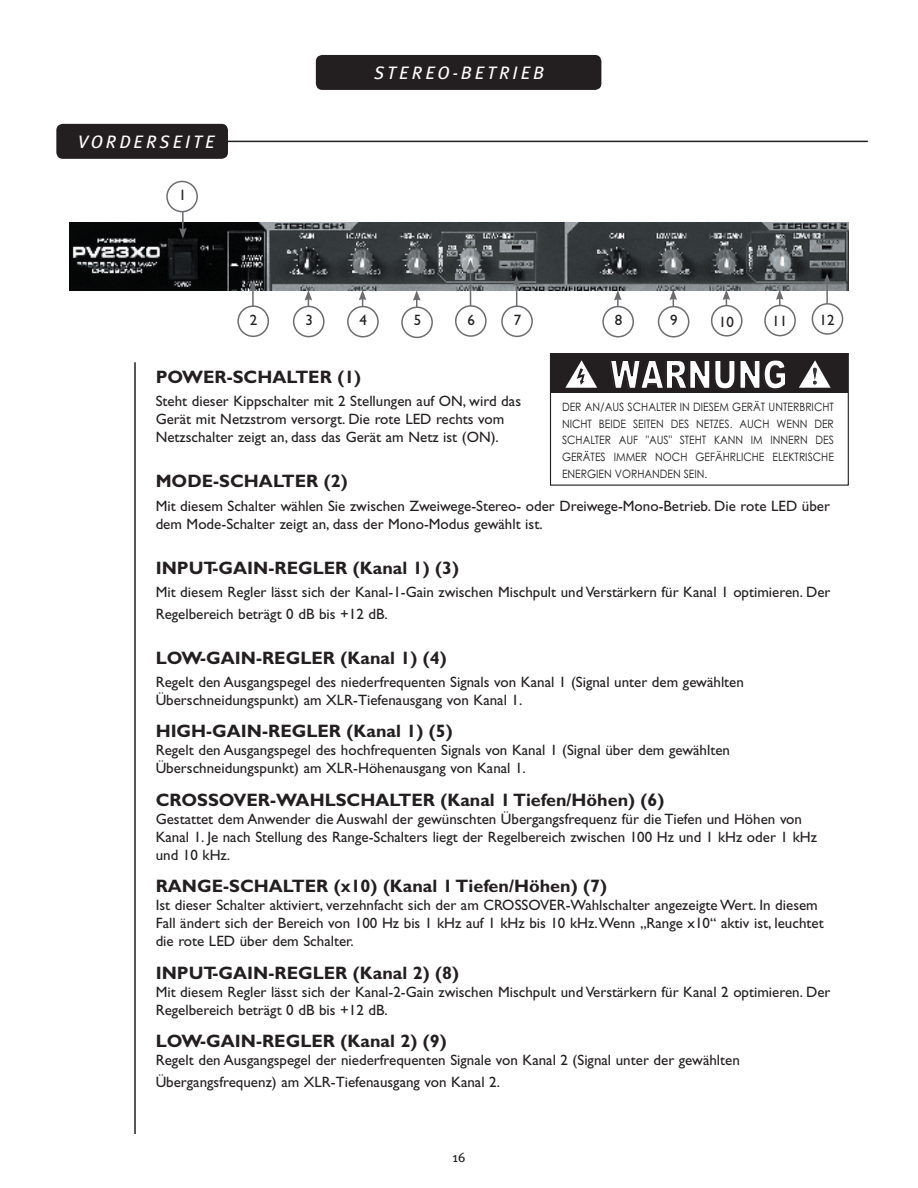
<style>
.page{position:relative;width:918px;height:1188px;background:#fff}
.page>*{position:absolute;margin:0;border:0;box-sizing:border-box;transform-origin:0 0}
.t1{font:900 39.75px "Arial";color:#fff;scale:.76 1}
.t2{font:700 18px "Gill Sans";color:#231f20}
.t3{font:italic 18px "Meta Plus Book Caps";letter-spacing:.17em;color:#fff}
.t4{font:15px/18px "Gill Sans";color:#231f20}
.t5{font:13.5px "Meta Plus";color:#231f20}
.t6{font:11.55px/16.8px "Century Gothic";color:#231f20;text-align:justify;scale:.9 1}
</style>
<div class="page">
<hr style="left:193px;top:141px;width:675px;height:1px;background:#231f20">
<div style="left:56px;top:124px;width:172px;height:35px;background:#231f20"></div>
<hr style="left:134px;top:362px;width:2px;height:772px;background:#231f20">
<div style="left:316px;top:55px;width:285px;height:35px;background:#231f20"></div>
<img style="left:69px;top:223px;width:779px;height:67px">
<hr style="left:182px;top:188px;width:2px;height:42px;background:#6c6d70">
<svg style="left:179px;top:228px;width:8px;height:10px"></svg>
<div style="left:167px;top:181px;width:30px;height:31px;background:#fff;border-radius:50%"></div>
<div style="left:166px;top:181px;width:32px;height:31px;border:2px solid #6c6d70;border-radius:50%"></div>
<hr style="left:252px;top:289px;width:2px;height:37px;background:#6c6d70">
<svg style="left:249px;top:281px;width:8px;height:11px"></svg>
<div style="left:238px;top:306px;width:30px;height:30px;background:#fff;border-radius:50%"></div>
<div style="left:237px;top:305px;width:32px;height:32px;border:2px solid #6c6d70;border-radius:50%"></div>
<svg style="left:359px;top:290px;width:7px;height:16px"></svg>
<div style="left:347px;top:306px;width:32px;height:31px;border:2px solid #6c6d70;border-radius:50%"></div>
<hr style="left:416px;top:298px;width:2px;height:20px;background:#6c6d70">
<svg style="left:413px;top:290px;width:8px;height:11px"></svg>
<div style="left:402px;top:307px;width:30px;height:30px;background:#fff;border-radius:50%"></div>
<div style="left:401px;top:307px;width:32px;height:31px;border:2px solid #6c6d70;border-radius:50%"></div>
<hr style="left:470px;top:268px;width:1px;height:43px;background:#6c6d70">
<svg style="left:467px;top:260px;width:7px;height:10px"></svg>
<div style="left:456px;top:306px;width:30px;height:30px;background:#fff;border-radius:50%"></div>
<div style="left:455px;top:305px;width:32px;height:32px;border:2px solid #6c6d70;border-radius:50%"></div>
<svg style="left:513px;top:276px;width:8px;height:29px"></svg>
<div style="left:501px;top:305px;width:32px;height:32px;border:2px solid #6c6d70;border-radius:50%"></div>
<hr style="left:617px;top:298px;width:2px;height:28px;background:#6c6d70">
<svg style="left:614px;top:290px;width:8px;height:10px"></svg>
<div style="left:603px;top:307px;width:30px;height:30px;background:#fff;border-radius:50%"></div>
<div style="left:602px;top:306px;width:32px;height:31px;border:2px solid #6c6d70;border-radius:50%"></div>
<svg style="left:669px;top:290px;width:8px;height:17px"></svg>
<div style="left:658px;top:306px;width:31px;height:32px;border:2px solid #6c6d70;border-radius:50%"></div>
<hr style="left:826px;top:282px;width:2px;height:43px;background:#6c6d70">
<svg style="left:823px;top:274px;width:8px;height:10px"></svg>
<div style="left:812px;top:304px;width:31px;height:30px;background:#fff;border-radius:50%"></div>
<div style="left:812px;top:303px;width:31px;height:32px;border:2px solid #6c6d70;border-radius:50%"></div>
<svg style="left:305px;top:290px;width:7px;height:16px"></svg>
<div style="left:293px;top:306px;width:32px;height:31px;border:2px solid #6c6d70;border-radius:50%"></div>
<svg style="left:723px;top:290px;width:7px;height:15px"></svg>
<div style="left:711px;top:305px;width:32px;height:32px;border:2px solid #6c6d70;border-radius:50%"></div>
<svg style="left:776px;top:289px;width:8px;height:16px"></svg>
<div style="left:764px;top:305px;width:32px;height:31px;border:2px solid #6c6d70;border-radius:50%"></div>
<div style="left:550px;top:353px;width:298px;height:40px;background:#231f20"></div>
<svg style="left:799px;top:360px;width:32px;height:28px"></svg>
<svg style="left:565px;top:360px;width:32px;height:28px"></svg>
<div style="left:550px;top:353px;width:299px;height:133px;border:1px solid #231f20"></div>
<p class="t3" style="left:78px;top:131px;width:138px">VORDERSEITE</p>
<p class="t4" style="left:179px;top:186px;width:9px">1</p>
<p class="t3" style="left:374px;top:62px;width:171px">STEREO-BETRIEB</p>
<p class="t4" style="left:250px;top:311px;width:9px">2</p>
<p class="t4" style="left:305px;top:311px;width:9px">3</p>
<p class="t4" style="left:360px;top:311px;width:9px">4</p>
<p class="t4" style="left:414px;top:311px;width:9px">5</p>
<p class="t4" style="left:467px;top:311px;width:9px">6</p>
<p class="t4" style="left:514px;top:311px;width:9px">7</p>
<p class="t4" style="left:615px;top:311px;width:9px">8</p>
<p class="t4" style="left:670px;top:311px;width:9px">9</p>
<p class="t4" style="left:719px;top:313px;width:16px">10</p>
<p class="t4" style="left:772px;top:312px;width:16px">11</p>
<p class="t4" style="left:820px;top:311px;width:16px">12</p>
<h1 class="t1" style="left:610px;top:352px;width:235px">WARNUNG</h1>
<p class="t6" style="left:562px;top:398px;width:304px">DER AN/AUS SCHALTER IN DIESEM GERÄT UNTERBRICHT NICHT BEIDE SEITEN DES NETZES. AUCH WENN DER SCHALTER AUF "AUS" STEHT KANN IM INNERN DES GERÄTES IMMER NOCH GEFÄHRLICHE ELEKTRISCHE ENERGIEN VORHANDEN SEIN.</p>
<p class="t2" style="left:156px;top:366px;width:207px">POWER-SCHALTER (1)</p>
<p class="t4" style="left:156px;top:392px;width:367px">Steht dieser Kippschalter mit 2 Stellungen auf ON, wird das<br>Gerät mit Netzstrom versorgt. Die rote LED rechts vom<br>Netzschalter zeigt an, dass das Gerät am Netz ist (ON).</p>
<p class="t2" style="left:156px;top:471px;width:194px">MODE-SCHALTER (2)</p>
<p class="t4" style="left:156px;top:497px;width:676px">Mit diesem Schalter wählen Sie zwischen Zweiwege-Stereo- oder Dreiwege-Mono-Betrieb. Die rote LED über dem Mode-Schalter zeigt an, dass der Mono-Modus gewählt ist.</p>
<p class="t2" style="left:156px;top:557px;width:305px">INPUT-GAIN-REGLER (Kanal 1) (3)</p>
<p class="t4" style="left:156px;top:581px;width:676px;line-height:21.6px">Mit diesem Regler lässt sich der Kanal-1-Gain zwischen Mischpult und Verstärkern für Kanal 1 optimieren. Der<br>Regelbereich beträgt 0 dB bis +12 dB.</p>
<p class="t2" style="left:156px;top:647px;width:292px">LOW-GAIN-REGLER (Kanal 1) (4)</p>
<p class="t4" style="left:156px;top:673px;width:590px">Regelt den Ausgangspegel des niederfrequenten Signals von Kanal 1 (Signal unter dem gewählten<br>Überschneidungspunkt) am XLR-Tiefenausgang von Kanal 1.</p>
<p class="t2" style="left:156px;top:721px;width:298px">HIGH-GAIN-REGLER (Kanal 1) (5)</p>
<p class="t4" style="left:156px;top:741px;width:576px">Regelt den Ausgangspegel des hochfrequenten Signals von Kanal 1 (Signal über dem gewählten<br>Überschneidungspunkt) am XLR-Höhenausgang von Kanal 1.</p>
<p class="t2" style="left:156px;top:789px;width:510px">CROSSOVER-WAHLSCHALTER (Kanal 1 Tiefen/Höhen) (6)</p>
<p class="t4" style="left:156px;top:810px;width:663px">Gestattet dem Anwender die Auswahl der gewünschten Übergangsfrequenz für die Tiefen und Höhen von<br>Kanal 1. Je nach Stellung des Range-Schalters liegt der Regelbereich zwischen 100 Hz und 1 kHz oder 1 kHz und 10 kHz.</p>
<p class="t2" style="left:156px;top:876px;width:453px">RANGE-SCHALTER (x10) (Kanal 1 Tiefen/Höhen) (7)</p>
<p class="t4" style="left:156px;top:896px;width:670px">Ist dieser Schalter aktiviert, verzehnfacht sich der am CROSSOVER-Wahlschalter angezeigte Wert. In diesem<br>Fall ändert sich der Bereich von 100 Hz bis 1 kHz auf 1 kHz bis 10 kHz. Wenn „Range x10“ aktiv ist, leuchtet die rote LED über dem Schalter.</p>
<p class="t2" style="left:156px;top:962px;width:305px">INPUT-GAIN-REGLER (Kanal 2) (8)</p>
<p class="t4" style="left:156px;top:983px;width:676px">Mit diesem Regler lässt sich der Kanal-2-Gain zwischen Mischpult und Verstärkern für Kanal 2 optimieren. Der<br>Regelbereich beträgt 0 dB bis +12 dB.</p>
<p class="t2" style="left:156px;top:1030px;width:292px">LOW-GAIN-REGLER (Kanal 2) (9)</p>
<p class="t4" style="left:156px;top:1049px;width:586px;line-height:21.6px">Regelt den Ausgangspegel der niederfrequenten Signale von Kanal 2 (Signal unter der gewählten<br>Übergangsfrequenz) am XLR-Tiefenausgang von Kanal 2.</p>
<p class="t5" style="left:453px;top:1150px;width:14px">16</p>
</div>
